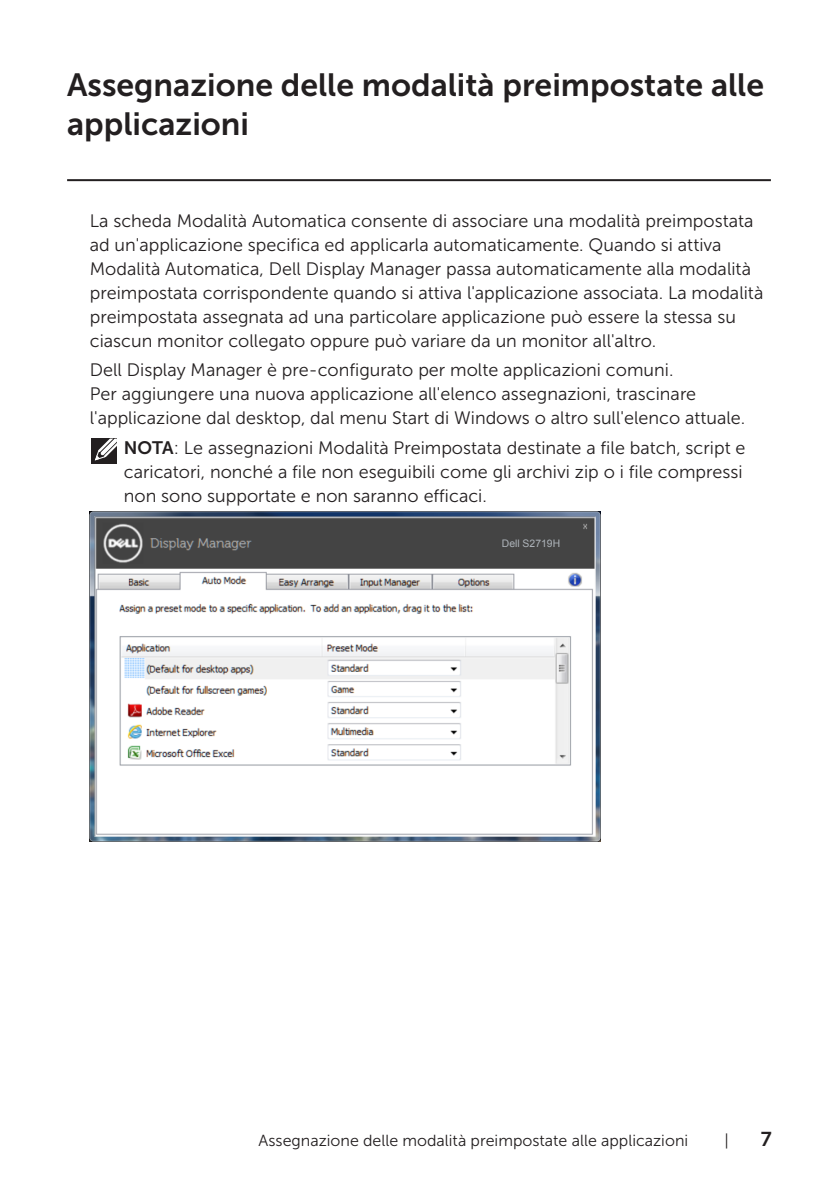
<style>
.page{position:relative;width:840px;height:1191px;background:#fff}
.page>*{position:absolute;margin:0;border:0;box-sizing:border-box;transform-origin:0 0}
.Head_1{font:32px/38.4px "Museo Sans For Dell 700";color:#231f20}
.t1{font:20px "Museo Sans For Dell 700";color:#231f20}
.Paragraph{font:18px/24px "Museo Sans For Dell 300";color:#231f20}
.Note{font:18px/24px "Museo Sans For Dell 300";color:#231f20}
.t2{font:16px "Museo Sans For Dell 300";color:#231f20}
.t3{font:10.4px "Arial";color:#aeb4ba}
.s1{font-family:"Museo Sans For Dell 700"}
</style>
<div class="page">
<hr style="left:67px;top:179px;width:703px;height:2px;background:#231f20">
<img style="left:90px;top:511px;width:510px;height:330px">
<div style="left:499px;top:536px;width:89px;height:15px;background:#444"></div>
<div style="left:91px;top:439px;width:26px;height:25px;background:#231f20"></div>
<svg style="left:94px;top:438px;width:23px;height:23px"></svg>
<p class="Head_1" style="left:67px;top:66px;width:698px">Assegnazione delle modalità preimpostate alle applicazioni</p>
<p class="Paragraph" style="left:90px;top:208px;width:674px">La scheda Modalità Automatica consente di associare una modalità preimpostata ad un'applicazione specifica ed applicarla automaticamente. Quando si attiva Modalità Automatica, Dell Display Manager passa automaticamente alla modalità preimpostata corrispondente quando si attiva l'applicazione associata. La modalità preimpostata assegnata ad una particolare applicazione può essere la stessa su ciascun monitor collegato oppure può variare da un monitor all'altro.</p>
<p class="Paragraph" style="left:90px;top:358px;width:656px">Dell Display Manager è pre-configurato per molte applicazioni comuni.<br>Per aggiungere una nuova applicazione all'elenco assegnazioni, trascinare l'applicazione dal desktop, dal menu Start di Windows o altro sull'elenco attuale.</p>
<p class="Note" style="left:124px;top:436px;width:622px"><span class="s1">NOTA</span>: Le assegnazioni Modalità Preimpostata destinate a file batch, script e caricatori, nonché a file non eseguibili come gli archivi zip o i file compressi non sono supportate e non saranno efficaci.</p>
<p class="t3" style="left:501px;top:536px;width:60px">Dell S2719H</p>
<p class="t2" style="left:258px;top:1131px;width:431px">Assegnazione delle modalità preimpostate alle applicazioni</p>
<p class="t2" style="left:724px;top:1131px;width:6px">|</p>
<p class="t1" style="left:760px;top:1127px;width:12px">7</p>
</div>
